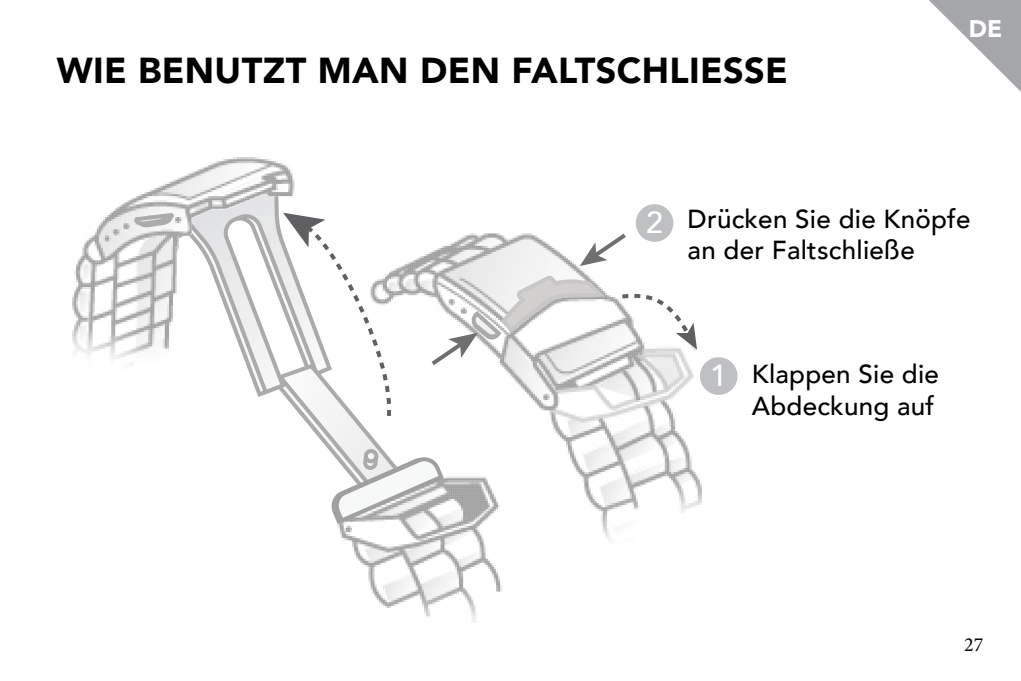
<style>
.page{position:relative;width:1021px;height:681px;background:#fff}
.page>*{position:absolute;margin:0;border:0;box-sizing:border-box;transform-origin:0 0}
.t1{font:900 36px "Avenir";letter-spacing:.01em;color:#000}
.t2{font:500 26px/31.2px "Avenir";letter-spacing:.01em;color:#000;text-align:right}
.t3{font:900 24px "Avenir";color:#fff}
.t4{font:20px "Minion Pro";color:#000}
.s1{font-size:30.4px;color:#fff}
</style>
<div class="page">
<svg style="left:929px;top:0;width:91px;height:91px"></svg>
<img style="left:72px;top:173px;width:657px;height:449px">
<svg style="left:133px;top:209px;width:43px;height:21px"></svg>
<svg style="left:177px;top:193px;width:15px;height:260px"></svg>
<svg style="left:192px;top:157px;width:511px;height:369px"></svg>
<div style="left:700px;top:357px;width:37px;height:37px;background:#bec0c2;border-radius:50%"></div>
<div style="left:635px;top:204px;width:38px;height:38px;background:#bec0c2;border-radius:50%"></div>
<h1 class="t1" style="left:57px;top:39px;width:732px">WIE BENUTZT MAN DEN FALTSCHLIESSE</h1>
<p class="t3" style="left:968px;top:8px;width:35px">DE</p>
<p class="t2" style="left:646px;top:202px;width:326px;text-align:center"><span class="s1">2</span> Drücken Sie die Knöpfe an der Faltschließe</p>
<p class="t2" style="left:710px;top:357px;width:230px"><span class="s1">1</span> Klappen Sie die<br>Abdeckung auf</p>
<p class="t4" style="left:964px;top:630px;width:21px">27</p>
</div>
